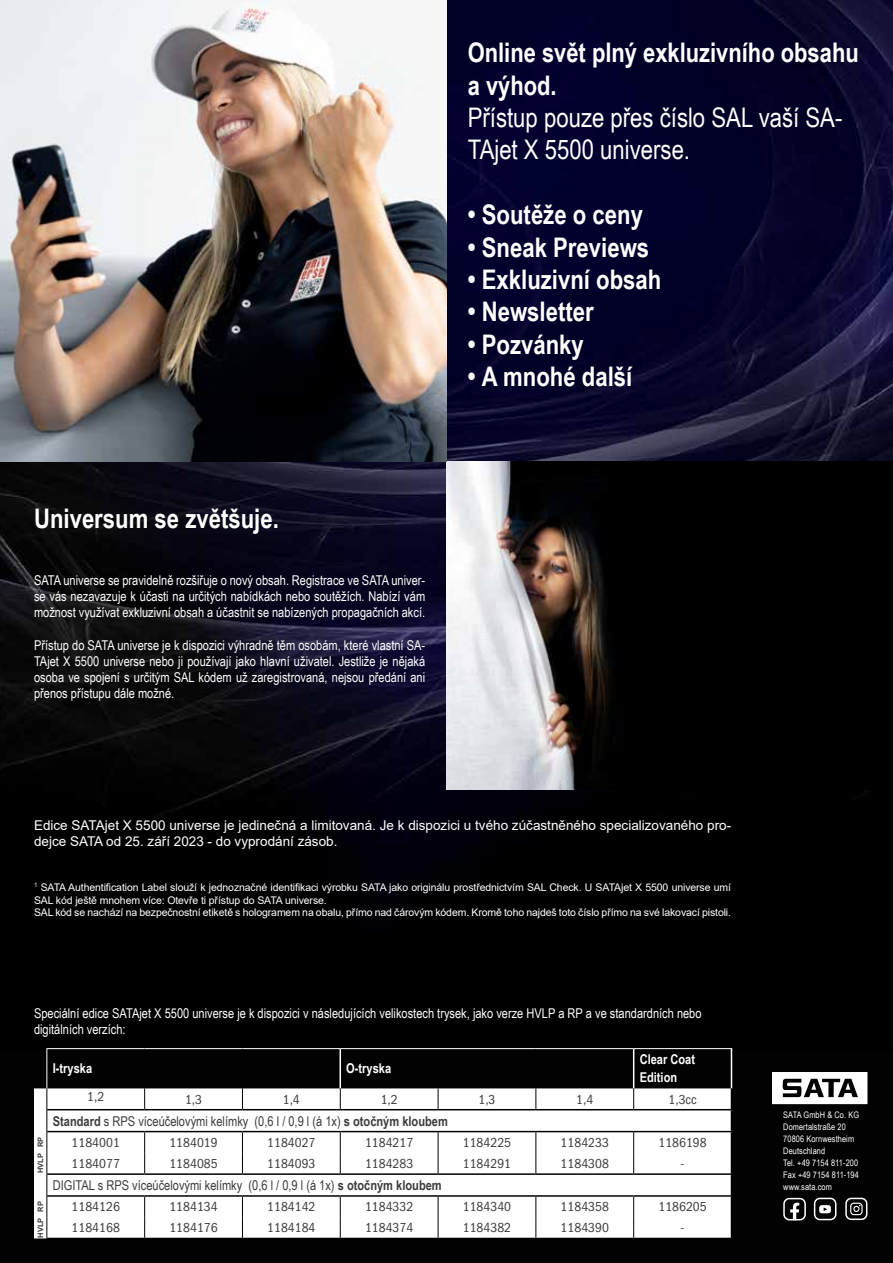
<style>
.page{position:relative;width:893px;height:1263px;background:#020203}
.page>*{position:absolute;margin:0;border:0;box-sizing:border-box;transform-origin:0 0}
.t1{font:700 27px/32.4px "Arial Narrow";color:#fff}
.t2{font:27px/32.4px "Arial Narrow";color:#fff}
.t3{font:13.5px/16.2px "Arial Narrow";color:#fff;text-align:justify}
.t4{font:condensed 13.5px "ITC Franklin Gothic Std";color:#3c3c3b}
.t5{font:13.5px/16.2px "Arial";color:#fff}
.t6{font:13.5px "Arial Narrow";color:#3c3c3b}
.t7{font:700 13.5px/18px "Arial Narrow";color:#fff}
.t8{font:10.5px/12.6px "Arial";letter-spacing:-.01em;color:#fff}
.t9{font:9px/12px "Arial Narrow";letter-spacing:.01em;color:#fff}
.t10{font:700 7.5px "Arial";color:#3c3c3b}
.s1{font-weight:700}
</style>
<div class="page">
<img style="left:0;top:0;width:893px;height:1050px">
<img style="left:446px;top:461px;width:447px;height:328px">
<img style="left:0;top:0;width:446px;height:461px">
<svg style="left:773px;top:1072px;width:94px;height:32px"></svg>
<svg style="left:783px;top:1197px;width:23px;height:24px"></svg>
<div style="left:814px;top:1198px;width:22px;height:22px;border:2px solid #fff;border-radius:5px"></div>
<svg style="left:819px;top:1205px;width:12px;height:8px"></svg>
<div style="left:845px;top:1198px;width:22px;height:22px;border:2px solid #fff;border-radius:5px"></div>
<svg style="left:850px;top:1202px;width:13px;height:13px"></svg>
<svg style="left:46px;top:1048px;width:686px;height:190px"></svg>
<h1 class="t1" style="left:468px;top:35px;width:393px">Online svět plný exkluzivního obsahu a výhod.</h1>
<h1 class="t2" style="left:468px;top:100px;width:376px">Přístup pouze přes číslo SAL vaší SA-<br>TAjet X 5500 universe.</h1>
<h1 class="t1" style="left:468px;top:197px;width:177px">• Soutěže o ceny</h1>
<h1 class="t1" style="left:468px;top:230px;width:183px">• Sneak Previews</h1>
<h1 class="t1" style="left:468px;top:262px;width:195px">• Exkluzivní obsah</h1>
<h1 class="t1" style="left:468px;top:294px;width:128px">• Newsletter</h1>
<h1 class="t1" style="left:468px;top:327px;width:118px">• Pozvánky</h1>
<h1 class="t1" style="left:468px;top:359px;width:166px">• A mnohé další</h1>
<h1 class="t1" style="left:34px;top:501px;width:246px">Universum se zvětšuje.</h1>
<p class="t3" style="left:34px;top:572px;width:393px">SATA universe se pravidelně rozšiřuje o nový obsah. Registrace ve SATA univer&shy;se vás nezavazuje k účasti na určitých nabídkách nebo soutěžích. Nabízí vám možnost využívat exkluzivní obsah a účastnit se nabízených propagačních akcí.</p>
<p class="t3" style="left:34px;top:636px;width:393px">Přístup do SATA universe je k dispozici výhradně těm osobám, které vlastní SA-TAjet X 5500 universe nebo ji používají jako hlavní uživatel. Jestliže je nějaká osoba ve spojení s určitým SAL kódem už zaregistrovaná, nejsou předání ani přenos přístupu dále možné.</p>
<p class="t5" style="left:34px;top:817px;width:699px">Edice SATAjet X 5500 universe je jedinečná a limitovaná. Je k dispozici u tvého zúčastněného specializovaného pro&shy;dejce SATA od 25. září 2023 - do vyprodání zásob.</p>
<p class="t8" style="left:34px;top:881px;width:699px"><sup>1</sup> SATA Authentification Label slouží k jednoznačné identifikaci výrobku SATA jako originálu prostřednictvím SAL Check. U SATAjet X 5500 universe umí<br>SAL kód ještě mnohem více: Otevře ti přístup do SATA universe.<br>SAL kód se nachází na bezpečnostní etiketě s hologramem na obalu, přímo nad čárovým kódem. Kromě toho najdeš toto číslo přímo na své lakovací pistoli.</p>
<p class="t3" style="left:34px;top:1005px;width:669px">Speciální edice SATAjet X 5500 universe je k dispozici v následujících velikostech trysek, jako verze HVLP a RP a ve standardních nebo digitálních verzích:</p>
<p class="t7" style="left:53px;top:1059px;width:41px">I-tryska</p>
<p class="t7" style="left:346px;top:1059px;width:46px">O-tryska</p>
<p class="t7" style="left:640px;top:1050px;width:57px">Clear Coat<br>Edition</p>
<p class="t4" style="left:87px;top:1089px;width:19px">1,2</p>
<p class="t4" style="left:185px;top:1092px;width:19px">1,3</p>
<p class="t4" style="left:283px;top:1092px;width:19px">1,4</p>
<p class="t4" style="left:381px;top:1092px;width:19px">1,2</p>
<p class="t4" style="left:478px;top:1092px;width:19px">1,3</p>
<p class="t4" style="left:576px;top:1092px;width:19px">1,4</p>
<p class="t4" style="left:668px;top:1092px;width:30px">1,3cc</p>
<p class="t6" style="left:53px;top:1111px;width:396px"><span class="s1">Standard</span> s RPS víceúčelovými kelímky (0,6 l / 0,9 l (á 1x) <span class="s1">s otočným kloubem</span></p>
<p class="t10" style="left:35px;top:1147px;width:12px;rotate:-90deg">RP</p>
<p class="t4" style="left:72px;top:1135px;width:50px">1184001</p>
<p class="t4" style="left:169px;top:1135px;width:50px">1184019</p>
<p class="t4" style="left:267px;top:1135px;width:50px">1184027</p>
<p class="t4" style="left:365px;top:1135px;width:50px">1184217</p>
<p class="t4" style="left:463px;top:1135px;width:50px">1184225</p>
<p class="t4" style="left:561px;top:1135px;width:50px">1184233</p>
<p class="t4" style="left:658px;top:1135px;width:50px">1186198</p>
<p class="t10" style="left:35px;top:1173px;width:22px;rotate:-90deg">HVLP</p>
<p class="t4" style="left:72px;top:1156px;width:50px">1184077</p>
<p class="t4" style="left:169px;top:1156px;width:50px">1184085</p>
<p class="t4" style="left:267px;top:1156px;width:50px">1184093</p>
<p class="t4" style="left:365px;top:1156px;width:50px">1184283</p>
<p class="t4" style="left:463px;top:1156px;width:50px">1184291</p>
<p class="t4" style="left:561px;top:1156px;width:50px">1184308</p>
<p class="t4" style="left:681px;top:1156px;width:5px">-</p>
<p class="t6" style="left:53px;top:1175px;width:390px">DIGITAL s RPS víceúčelovými kelímky (0,6 l / 0,9 l (á 1x) <span class="s1">s otočným kloubem</span></p>
<p class="t10" style="left:35px;top:1212px;width:12px;rotate:-90deg">RP</p>
<p class="t4" style="left:72px;top:1199px;width:50px">1184126</p>
<p class="t4" style="left:169px;top:1199px;width:50px">1184134</p>
<p class="t4" style="left:267px;top:1199px;width:50px">1184142</p>
<p class="t4" style="left:365px;top:1199px;width:50px">1184332</p>
<p class="t4" style="left:463px;top:1199px;width:50px">1184340</p>
<p class="t4" style="left:561px;top:1199px;width:50px">1184358</p>
<p class="t4" style="left:658px;top:1199px;width:50px">1186205</p>
<p class="t10" style="left:35px;top:1238px;width:22px;rotate:-90deg">HVLP</p>
<p class="t4" style="left:72px;top:1220px;width:50px">1184168</p>
<p class="t4" style="left:169px;top:1220px;width:50px">1184176</p>
<p class="t4" style="left:267px;top:1220px;width:50px">1184184</p>
<p class="t4" style="left:365px;top:1220px;width:50px">1184374</p>
<p class="t4" style="left:463px;top:1220px;width:50px">1184382</p>
<p class="t4" style="left:561px;top:1220px;width:50px">1184390</p>
<p class="t4" style="left:681px;top:1220px;width:5px">-</p>
<p class="t9" style="left:783px;top:1108px;width:77px">SATA GmbH &amp; Co. KG<br>Domertalstraße 20<br>70806 Kornwestheim<br>Deutschland<br>Tel. +49 7154 811-200<br>Fax +49 7154 811-194 www.sata.com</p>
</div>
